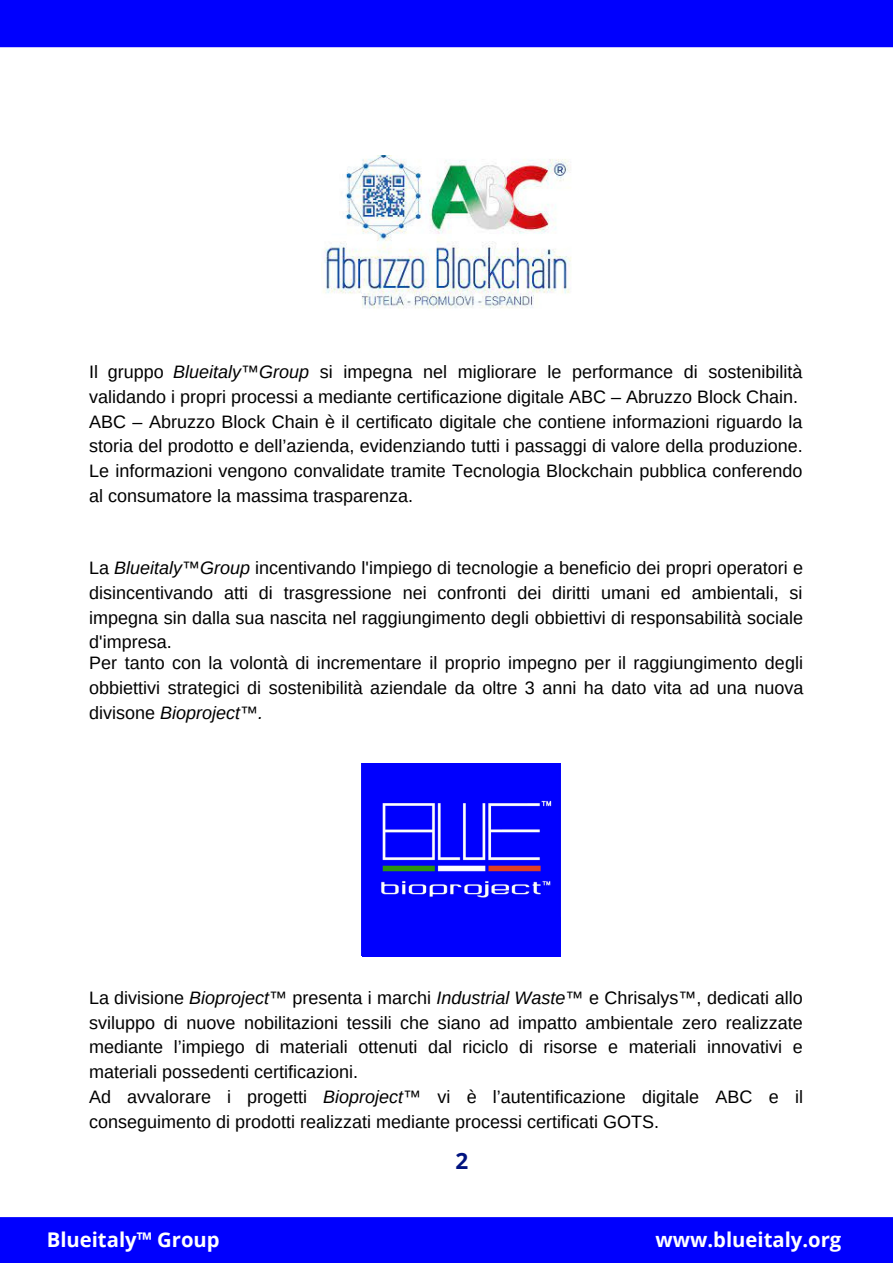
<style>
.page{position:relative;width:893px;height:1264px;background:#fff}
.page>*{position:absolute;margin:0;border:0;box-sizing:border-box;transform-origin:0 0}
.t1{font:700 22.5px "Open Sans";color:#00137f}
.t2{font:700 20.25px "Open Sans";color:#fff}
.t3{font:18px/24.8px "Arimo";color:#000;text-align:justify}
.s1{font-style:italic}
</style>
<div class="page">
<div style="left:0;top:0;width:892px;height:47px;background:#0000fe"></div>
<div style="left:0;top:1217px;width:892px;height:45px;background:#0000fe"></div>
<img style="left:321px;top:155px;width:250px;height:154px">
<img style="left:362px;top:763px;width:199px;height:192px">
<div style="left:362px;top:917px;width:198px;height:39px;background:#0000fe"></div>
<p class="t3" style="left:89px;top:359px;width:715px;text-align:left">Il gruppo <span class="s1">Blueitaly™Group</span> si impegna nel migliorare le performance di sostenibilità validando i propri processi a mediante certificazione digitale ABC – Abruzzo Block Chain.<br>ABC – Abruzzo Block Chain è il certificato digitale che contiene informazioni riguardo la storia del prodotto e dell’azienda, evidenziando tutti i passaggi di valore della produzione.<br>Le informazioni vengono convalidate tramite Tecnologia Blockchain pubblica conferendo al consumatore la massima trasparenza.</p>
<p class="t3" style="left:89px;top:555px;width:715px">La <span class="s1">Blueitaly™Group</span> incentivando l'impiego di tecnologie a beneficio dei propri operatori e disincentivando atti di trasgressione nei confronti dei diritti umani ed ambientali, si impegna sin dalla sua nascita nel raggiungimento degli obbiettivi di responsabilità sociale d'impresa.</p>
<p class="t3" style="left:89px;top:650px;width:715px">Per tanto con la volontà di incrementare il proprio impegno per il raggiungimento degli obbiettivi strategici di sostenibilità aziendale da oltre 3 anni ha dato vita ad una nuova divisone <span class="s1">Bioproject™.</span></p>
<p class="t3" style="left:89px;top:985px;width:715px;text-align:left">La divisione <span class="s1">Bioproject™</span> presenta i marchi <span class="s1">Industrial Waste™</span> e Chrisalys™, dedicati allo sviluppo di nuove nobilitazioni tessili che siano ad impatto ambientale zero realizzate mediante l’impiego di materiali ottenuti dal riciclo di risorse e materiali innovativi e materiali possedenti certificazioni.<br>Ad avvalorare i progetti <span class="s1">Bioproject™</span> vi è l’autentificazione digitale ABC e il conseguimento di prodotti realizzati mediante processi certificati GOTS.</p>
<p class="t1" style="left:455px;top:1144px;width:14px">2</p>
<p class="t2" style="left:47px;top:1225px;width:174px">Blueitaly™ Group</p>
<p class="t2" style="left:655px;top:1225px;width:187px">www.blueitaly.org</p>
</div>
